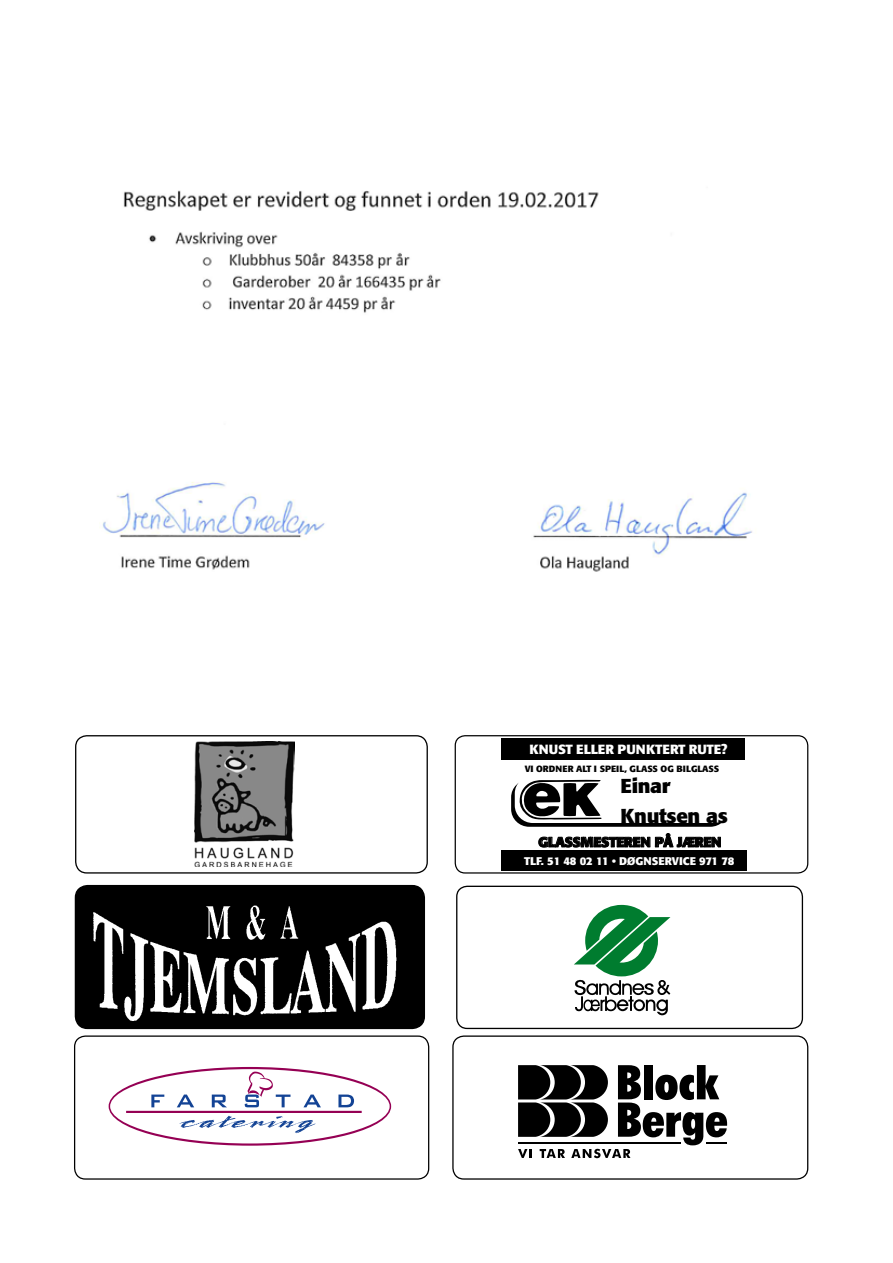
<style>
.page{position:relative;width:893px;height:1263px;background:#fff}
.page>*{position:absolute;margin:0;border:0;box-sizing:border-box;transform-origin:0 0}
.t1{font:700 19.95px/30px "Formata";letter-spacing:-.02em;color:#000}
.t2{font:700 13.65px "Formata";letter-spacing:-.02em;color:#000}
.t3{font:700 13.2px "Formata";letter-spacing:.005em;color:#fff}
.t4{font:700 11.1px "Formata";letter-spacing:-.02em;color:#fff}
.t5{font:700 9px "Formata";letter-spacing:.005em;color:#000}
</style>
<div class="page">
<div style="left:456px;top:886px;width:347px;height:143px;border:1px solid #000;border-radius:11px"></div>
<img style="left:75px;top:886px;width:349px;height:142px">
<div style="left:75px;top:885px;width:350px;height:144px;border:1px solid #000;border-radius:12px"></div>
<div style="left:501px;top:738px;width:243px;height:21px;background:#000"></div>
<div style="left:511px;top:780px;width:217px;height:47px;background:#000;border-radius:18px"></div>
<div style="left:515px;top:776px;width:217px;height:47px;background:#fff;border-radius:18px"></div>
<svg style="left:519px;top:780px;width:83px;height:39px"></svg>
<svg style="left:538px;top:833px;width:183px;height:14px"></svg>
<div style="left:501px;top:850px;width:245px;height:21px;background:#000"></div>
<div style="left:455px;top:735px;width:353px;height:138px;border:1px solid #000;border-radius:10px"></div>
<div style="left:75px;top:735px;width:353px;height:138px;border:1px solid #000;border-radius:11px"></div>
<img style="left:195px;top:742px;width:99px;height:125px">
<div style="left:452px;top:1035px;width:356px;height:145px;border:1px solid #000;border-radius:11px"></div>
<div style="left:74px;top:1035px;width:355px;height:145px;border:1px solid #000;border-radius:11px"></div>
<svg style="left:574px;top:905px;width:96px;height:110px"></svg>
<svg style="left:518px;top:1065px;width:210px;height:94px"></svg>
<svg style="left:109px;top:1067px;width:282px;height:79px"></svg>
<hr style="left:126px;top:1111px;width:236px;height:2px;background:#950054">
<img style="left:102px;top:190px;width:650px;height:382px">
<h3 class="t3" style="left:529px;top:740px;width:199px">KNUST ELLER PUNKTERT RUTE?</h3>
<h1 class="t1" style="left:620px;top:770px;width:109px">Einar<br>Knutsen as</h1>
<p class="t5" style="left:525px;top:763px;width:196px">VI ORDNER ALT I SPEIL, GLASS OG BILGLASS</p>
<h2 class="t2" style="left:538px;top:833px;width:185px">GLASSMESTEREN PÅ JÆREN</h2>
<p class="t4" style="left:524px;top:854px;width:211px">TLF. 51 48 02 11 • DØGNSERVICE 971 78</p>
</div>
